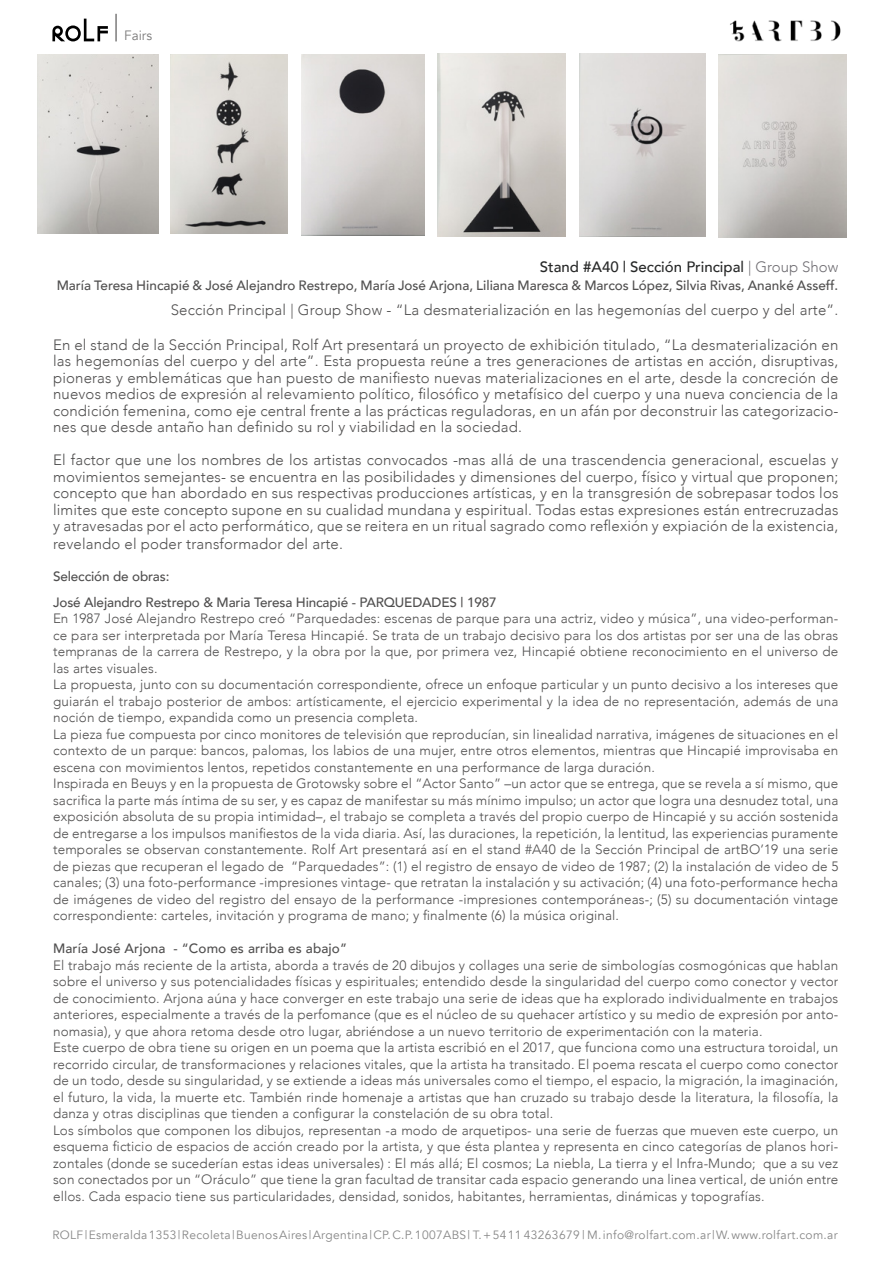
<style>
.page{position:relative;width:893px;height:1263px;background:#fff}
.page>*{position:absolute;margin:0;border:0;box-sizing:border-box;transform-origin:0 0}
.t1{font:300 15px/16.5px "Avenir";letter-spacing:.01em;color:#504f4f;text-align:justify}
.t2{font:500 15px "Avenir";color:#272828}
.t3{font:300 13.5px/16.5px "Avenir";letter-spacing:.01em;color:#504f4f}
.t4{font:500 13.5px/26.1px "Avenir";color:#504f4f}
.t5{font:13.5px "Avenir";color:#7c7b7b}
.t6{font:12px "Avenir";letter-spacing:.03em;color:#878787}
.s1{font-weight:300;color:#716f74}
</style>
<div class="page">
<svg style="left:52px;top:19px;width:56px;height:22px"></svg>
<hr style="left:115px;top:14px;width:2px;height:27px;background:#7c7b7b">
<img style="left:730px;top:20px;width:117px;height:77px">
<img style="left:37px;top:54px;width:122px;height:180px">
<img style="left:171px;top:54px;width:117px;height:180px">
<img style="left:301px;top:54px;width:123px;height:181px">
<img style="left:438px;top:53px;width:128px;height:183px">
<img style="left:580px;top:53px;width:126px;height:183px">
<img style="left:718px;top:54px;width:128px;height:183px">
<p class="t5" style="left:124px;top:28px;width:29px">Fairs</p>
<p class="t2" style="left:540px;top:253px;width:300px">Stand #A40 | Sección Principal <span class="s1">| Group Show</span></p>
<p class="t4" style="left:57px;top:271px;width:783px">María Teresa Hincapié &amp; José Alejandro Restrepo, María José Arjona, Liliana Maresca &amp; Marcos López, Silvia Rivas, Ananké Asseff.</p>
<p class="t1" style="left:171px;top:302px;width:669px">Sección Principal | Group Show - “La desmaterialización en las hegemonías del cuerpo y del arte”.</p>
<p class="t1" style="left:53px;top:336px;width:787px">En el stand de la Sección Principal, Rolf Art presentará un proyecto de exhibición titulado, “La desmaterialización en las hegemonías del cuerpo y del arte”. Esta propuesta reúne a tres generaciones de artistas en acción, disruptivas, pioneras y emblemáticas que han puesto de manifiesto nuevas materializaciones en el arte, desde la concreción de nuevos medios de expresión al relevamiento político, filosófico y metafísico del cuerpo y una nueva conciencia de la condición femenina, como eje central frente a las prácticas reguladoras, en un afán por deconstruir las categorizacio&shy;nes que desde antaño han definido su rol y viabilidad en la sociedad.</p>
<p class="t1" style="left:53px;top:452px;width:787px">El factor que une los nombres de los artistas convocados -mas allá de una trascendencia generacional, escuelas y movimientos semejantes- se encuentra en las posibilidades y dimensiones del cuerpo, físico y virtual que proponen; concepto que han abordado en sus respectivas producciones artísticas, y en la transgresión de sobrepasar todos los limites que este concepto supone en su cualidad mundana y espiritual. Todas estas expresiones están entrecruzadas y atravesadas por el acto performático, que se reitera en un ritual sagrado como reflexión y expiación de la existencia,</p>
<p class="t1" style="left:53px;top:536px;width:291px">revelando el poder transformador del arte.</p>
<p class="t4" style="left:53px;top:562px;width:445px">Selección de obras:<br>José Alejandro Restrepo &amp; Maria Teresa Hincapié - PARQUEDADES | 1987</p>
<p class="t3" style="left:53px;top:610px;width:787px">En 1987 José Alejandro Restrepo creó “Parquedades: escenas de parque para una actriz, video y música”, una video-performan&shy;ce para ser interpretada por María Teresa Hincapié. Se trata de un trabajo decisivo para los dos artistas por ser una de las obras tempranas de la carrera de Restrepo, y la obra por la que, por primera vez, Hincapié obtiene reconocimiento en el universo de las artes visuales.<br>La propuesta, junto con su documentación correspondiente, ofrece un enfoque particular y un punto decisivo a los intereses que guiarán el trabajo posterior de ambos: artísticamente, el ejercicio experimental y la idea de no representación, además de una noción de tiempo, expandida como un presencia completa.<br>La pieza fue compuesta por cinco monitores de televisión que reproducían, sin linealidad narrativa, imágenes de situaciones en el contexto de un parque: bancos, palomas, los labios de una mujer, entre otros elementos, mientras que Hincapié improvisaba en escena con movimientos lentos, repetidos constantemente en una performance de larga duración.<br>Inspirada en Beuys y en la propuesta de Grotowsky sobre el “Actor Santo” –un actor que se entrega, que se revela a sí mismo, que sacrifica la parte más íntima de su ser, y es capaz de manifestar su más mínimo impulso; un actor que logra una desnudez total, una exposición absoluta de su propia intimidad–, el trabajo se completa a través del propio cuerpo de Hincapié y su acción sostenida de entregarse a los impulsos manifiestos de la vida diaria. Así, las duraciones, la repetición, la lentitud, las experiencias puramente temporales se observan constantemente. Rolf Art presentará así en el stand #A40 de la Sección Principal de artBO’19 una serie de piezas que recuperan el legado de “Parquedades”: (1) el registro de ensayo de video de 1987; (2) la instalación de video de 5 canales; (3) una foto-performance -impresiones vintage- que retratan la instalación y su activación; (4) una foto-performance hecha de imágenes de video del registro del ensayo de la performance -impresiones contemporáneas-; (5) su documentación vintage correspondiente: carteles, invitación y programa de mano; y finalmente (6) la música original.</p>
<p class="t4" style="left:53px;top:934px;width:295px">María José Arjona - “Como es arriba es abajo”</p>
<p class="t3" style="left:53px;top:957px;width:787px">El trabajo más reciente de la artista, aborda a través de 20 dibujos y collages una serie de simbologías cosmogónicas que hablan sobre el universo y sus potencialidades físicas y espirituales; entendido desde la singularidad del cuerpo como conector y vector de conocimiento. Arjona aúna y hace converger en este trabajo una serie de ideas que ha explorado individualmente en trabajos anteriores, especialmente a través de la perfomance (que es el núcleo de su quehacer artístico y su medio de expresión por anto&shy;nomasia), y que ahora retoma desde otro lugar, abriéndose a un nuevo territorio de experimentación con la materia.<br>Este cuerpo de obra tiene su origen en un poema que la artista escribió en el 2017, que funciona como una estructura toroidal, un recorrido circular, de transformaciones y relaciones vitales, que la artista ha transitado. El poema rescata el cuerpo como conector de un todo, desde su singularidad, y se extiende a ideas más universales como el tiempo, el espacio, la migración, la imaginación, el futuro, la vida, la muerte etc. También rinde homenaje a artistas que han cruzado su trabajo desde la literatura, la filosofía, la danza y otras disciplinas que tienden a configurar la constelación de su obra total.<br>Los símbolos que componen los dibujos, representan -a modo de arquetipos- una serie de fuerzas que mueven este cuerpo, un esquema ficticio de espacios de acción creado por la artista, y que ésta plantea y representa en cinco categorías de planos hori&shy;zontales (donde se sucederían estas ideas universales) : El más allá; El cosmos; La niebla, La tierra y el Infra-Mundo; que a su vez son conectados por un “Oráculo” que tiene la gran facultad de transitar cada espacio generando una linea vertical, de unión entre ellos. Cada espacio tiene sus particularidades, densidad, sonidos, habitantes, herramientas, dinámicas y topografías.</p>
<p class="t6" style="left:52px;top:1227px;width:787px">ROLF | Esmeralda 1353 | Recoleta | Buenos Aires | Argentina | CP. C.P. 1007ABS | T. + 54 11 43263679 | M. info@rolfart.com.ar | W. www.rolfart.com.ar</p>
</div>
